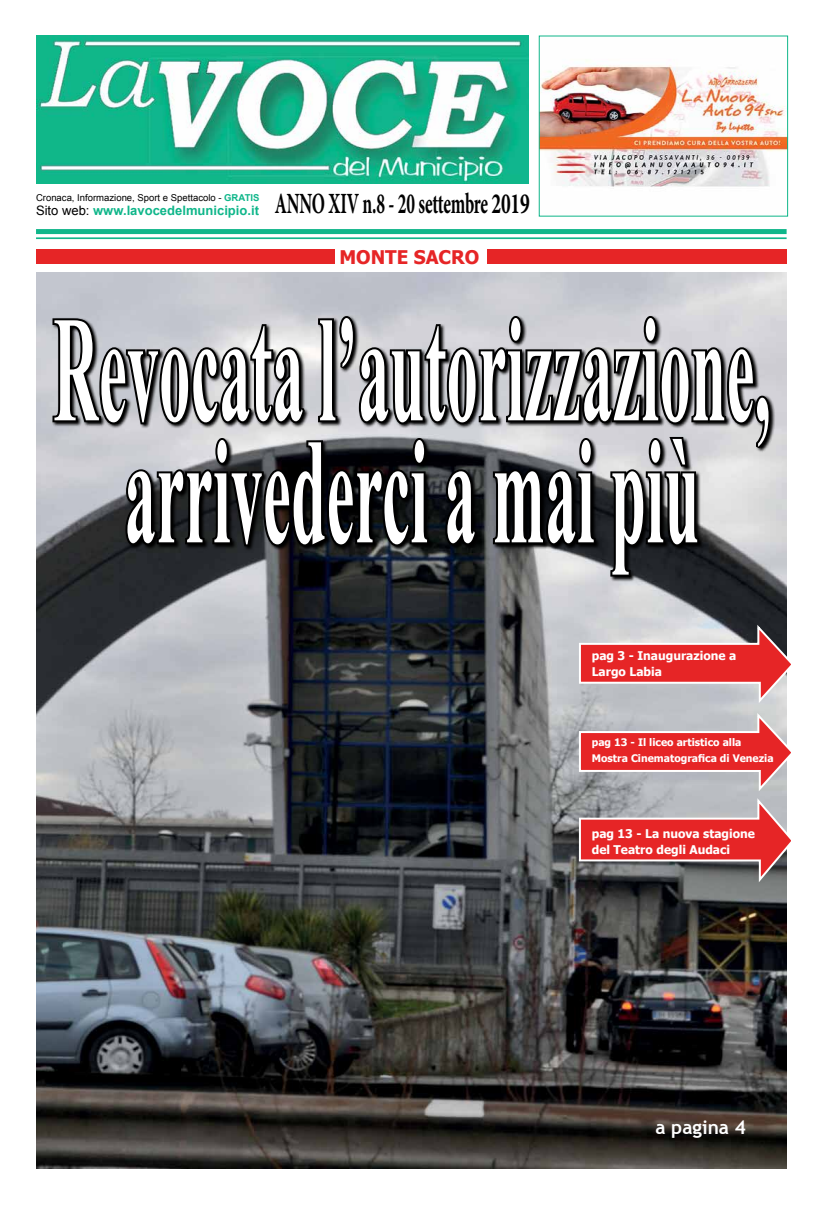
<style>
.page{position:relative;width:823px;height:1219px;background:#fff}
.page>*{position:absolute;margin:0;border:0;box-sizing:border-box;transform-origin:0 0}
.t1{font:700 151px/122px "Times New Roman";letter-spacing:.01em;color:#fff;text-align:center;scale:.41 1}
.t2{font:700 29.4px "Minion Pro";letter-spacing:-.01em;color:#000;scale:.59 1}
.t3{font:700 19px "Trebuchet MS";color:#fff}
.t4{font:700 18.8px "Tahoma";color:#e62526}
.t5{font:700 13px "Arial";color:#0fb68a}
.t6{font:700 12px/16px "Tahoma";color:#fff}
.t7{font:700 10.4px/16px "Tahoma";color:#fff}
.t8{font:9.5px "Arial";color:#000}
.s1{font-weight:700;color:#0fb68a}
.s2{font-weight:400;color:#000}
</style>
<div class="page">
<img style="left:37px;top:273px;width:749px;height:896px">
<img style="left:36px;top:36px;width:492px;height:147px">
<div style="left:36px;top:229px;width:750px;height:5px;background:#0fb68a"></div>
<hr style="left:36px;top:237px;width:750px;height:2px;background:#0fb68a">
<div style="left:36px;top:249px;width:298px;height:15px;background:#e62526"></div>
<div style="left:487px;top:249px;width:299px;height:15px;background:#e62526"></div>
<img style="left:540px;top:60px;width:245px;height:127px">
<svg style="left:577px;top:622px;width:214px;height:263px;background:#c67779"></svg>
<svg style="left:50px;top:314px;width:722px;height:265px;background:#58595b"></svg>
<p class="t8" style="left:36px;top:191px;width:225px">Cronaca, Informazione, Sport e Spettacolo - <span class="s1">GRATIS</span></p>
<p class="t5" style="left:36px;top:201px;width:224px"><span class="s2">Sito web:</span> www.lavocedelmunicipio.it</p>
<h2 class="t2" style="left:274px;top:183px;width:433px">ANNO XIV n.8 - 20 settembre 2019</h2>
<h3 class="t4" style="left:339px;top:244px;width:141px">MONTE SACRO</h3>
<h1 class="t1" style="left:53px;top:304px;width:1749px">Revocata l’autorizzazione, arrivederci a mai più</h1>
<p class="t6" style="left:591px;top:648px;width:146px">pag 3 - Inaugurazione a<br>Largo Labia</p>
<p class="t7" style="left:591px;top:735px;width:183px">pag 13 - Il liceo artistico alla<br>Mostra Cinematografica di Venezia</p>
<p class="t6" style="left:591px;top:826px;width:165px">pag 13 - La nuova stagione del Teatro degli Audaci</p>
<h3 class="t3" style="left:655px;top:1115px;width:92px">a pagina 4</h3>
</div>
